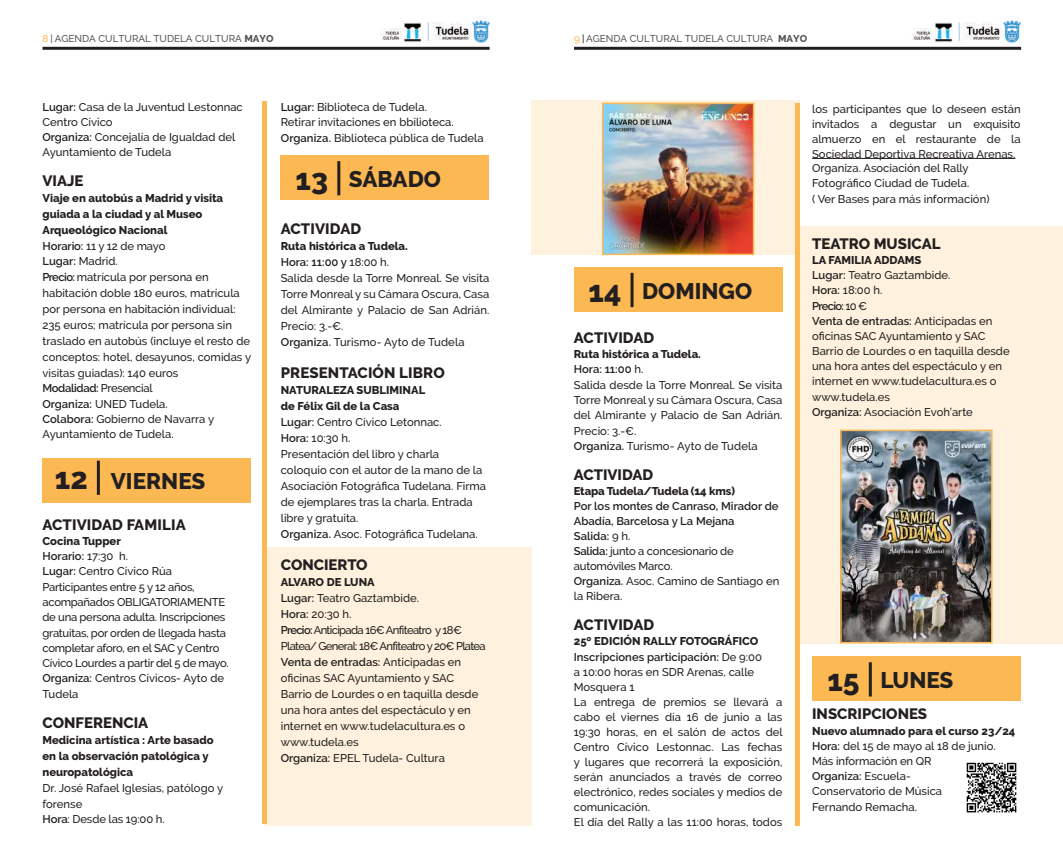
<style>
.page{position:relative;width:1063px;height:851px;background:#fff}
.page>*{position:absolute;margin:0;border:0;box-sizing:border-box;transform-origin:0 0}
.t1{font:800 22.5px "Raleway";color:#231f20}
.t2{font:800 15px "Raleway";color:#231f20}
.t3{font:500 11.25px/16px "Raleway";color:#231f20}
.t4{font:500 11.25px/15.3px "Raleway";letter-spacing:-.025em;color:#231f20}
.t5{font:600 11.25px/15px "Raleway";color:#231f20}
.t6{font:800 11.25px/16px "Raleway";color:#231f20}
.t7{font:500 9.9px "Raleway";color:#57585a}
.s1{color:#fcb853}
.s2{font-weight:800}
.s3{color:#231f20}
.s4{font-weight:600}
.s5{font-size:30px}
.s6{font-weight:500}
</style>
<div class="page">
<hr style="left:43px;top:47px;width:447px;height:3px;background:#231f20">
<hr style="left:574px;top:47px;width:447px;height:3px;background:#231f20">
<img style="left:381px;top:17px;width:109px;height:26px">
<img style="left:912px;top:17px;width:108px;height:26px">
<div style="left:264px;top:547px;width:267px;height:278px;background:#fef1dd"></div>
<div style="left:531px;top:101px;width:269px;height:154px;background:#fef1dd"></div>
<div style="left:797px;top:226px;width:266px;height:417px;background:#fef1dd"></div>
<div style="left:262px;top:101px;width:5px;height:722px;background:#fcb853"></div>
<hr style="left:812px;top:158px;width:203px;height:1px;background:#231f20">
<div style="left:795px;top:103px;width:5px;height:722px;background:#fcb853"></div>
<div style="left:574px;top:267px;width:208px;height:44px;background:#fcb853"></div>
<hr style="left:631px;top:273px;width:3px;height:34px;background:#231f20">
<div style="left:43px;top:458px;width:208px;height:44px;background:#fcb853"></div>
<hr style="left:97px;top:460px;width:3px;height:35px;background:#231f20">
<div style="left:281px;top:155px;width:208px;height:45px;background:#fcb853"></div>
<hr style="left:337px;top:161px;width:3px;height:34px;background:#231f20">
<img style="left:605px;top:106px;width:146px;height:146px">
<div style="left:602px;top:103px;width:152px;height:152px;border:2px solid #fcb854"></div>
<img style="left:843px;top:432px;width:147px;height:208px">
<div style="left:840px;top:429px;width:153px;height:214px;border:2px solid #fcb854"></div>
<div style="left:812px;top:656px;width:208px;height:45px;background:#fcb853"></div>
<hr style="left:869px;top:662px;width:3px;height:34px;background:#231f20">
<img style="left:966px;top:762px;width:51px;height:51px">
<p class="t7" style="left:43px;top:32px;width:233px"><span class="s1">8</span> | AGENDA CULTURAL TUDELA CULTURA <span class="s2">MAYO</span></p>
<p class="t7" style="left:574px;top:32px;width:235px"><span class="s1">9</span> <span class="s3">|</span> AGENDA CULTURAL TUDELA CULTURA <span class="s2">MAYO</span></p>
<p class="t3" style="left:43px;top:100px;width:202px;line-height:15px"><span class="s4">Lugar:</span> Casa de la Juventud Lestonnac<br>Centro Cívico<br><span class="s4">Organiza:</span> Concejalía de Igualdad del<br>Ayuntamiento de Tudela</p>
<h2 class="t2" style="left:43px;top:172px;width:43px">VIAJE</h2>
<p class="t3" style="left:43px;top:190px;width:210px"><span class="s2">Viaje en autobús a Madrid y visita guiada a la ciudad y al Museo<br>Arqueológico Nacional<br></span><span class="s4">Horario:</span> 11 y 12 de mayo<br><span class="s4">Lugar:</span> Madrid.<br><span class="s4">Precio:</span> matrícula por persona en habitación doble 180 euros, matrícula por persona en habitación individual:<br>235 euros; matrícula por persona sin traslado en autobús (incluye el resto de conceptos: hotel, desayunos, comidas y visitas guiadas): 140 euros<br><span class="s4">Modalidad:</span> Presencial<br><span class="s4">Organiza:</span> UNED Tudela.<br><span class="s4">Colabora:</span> Gobierno de Navarra y<br>Ayuntamiento de Tudela.</p>
<h1 class="t1" style="left:55px;top:468px;width:152px"><span class="s5">12</span> VIERNES</h1>
<h2 class="t2" style="left:43px;top:515px;width:145px">ACTIVIDAD FAMILIA</h2>
<p class="t4" style="left:43px;top:533px;width:188px"><span class="s2">Cocina Tupper<br></span><span class="s4">Horario:</span> 17:30 h.<br><span class="s4">Lugar:</span> Centro Cívico Rúa<br>Participantes entre 5 y 12 años, acompañados OBLIGATORIAMENTE de una persona adulta. Inscripciones gratuitas, por orden de llegada hasta completar aforo, en el SAC y Centro<br>Cívico Lourdes a partir del 5 de mayo.<br><span class="s4">Organiza:</span> Centros Cívicos- Ayto de<br>Tudela</p>
<h2 class="t2" style="left:43px;top:714px;width:107px">CONFERENCIA</h2>
<p class="t6" style="left:43px;top:732px;width:173px">Medicina artística : Arte basado en la observación patológica y neuropatológica</p>
<p class="t3" style="left:43px;top:780px;width:182px;line-height:15.6px">Dr. José Rafael Iglesias, patólogo y forense<br><span class="s4">Hora</span>: Desde las 19:00 h.</p>
<p class="t3" style="left:281px;top:99px;width:204px;line-height:15.3px"><span class="s4">Lugar:</span> Biblioteca de Tudela.<br>Retirar invitaciones en bbilioteca.<br><span class="s4">Organiza.</span> Biblioteca pública de Tudela</p>
<h1 class="t1" style="left:296px;top:166px;width:147px"><span class="s5">13</span> SÁBADO</h1>
<h2 class="t2" style="left:281px;top:220px;width:82px">ACTIVIDAD</h2>
<p class="t3" style="left:281px;top:238px;width:210px"><span class="s2">Ruta histórica a Tudela.<br></span><span class="s4">Hora: 11:00 y</span> 18:00 h.<br>Salida desde la Torre Monreal. Se visita<br>Torre Monreal y su Cámara Oscura, Casa del Almirante y Palacio de San Adrián.<br>Precio: 3.-€.<br><span class="s4">Organiza.</span> Turismo- Ayto de Tudela</p>
<h2 class="t2" style="left:281px;top:364px;width:166px">PRESENTACIÓN LIBRO</h2>
<p class="t3" style="left:281px;top:382px;width:207px"><span class="s2">NATURALEZA SUBLIMINAL<br>de Félix Gil de la Casa<br></span><span class="s4">Lugar:</span> Centro Cívico Letonnac.<br><span class="s4">Hora:</span> 10:30 h.<br>Presentación del libro y charla coloquio con el autor de la mano de la<br>Asociación Fotográfica Tudelana. Firma de ejemplares tras la charla. Entrada libre y gratuita.<br><span class="s4">Organiza.</span> Asoc. Fotográfica Tudelana.</p>
<h2 class="t2" style="left:281px;top:556px;width:88px">CONCIERTO</h2>
<p class="t3" style="left:281px;top:574px;width:207px"><span class="s2">ALVARO DE LUNA<br></span><span class="s4">Lugar:</span> Teatro Gaztambide.<br><span class="s4">Hora:</span> 20:30 h.<br><span class="s4">Precio:</span> Anticipada 16€ Anfiteatro y 18€<br>Platea/ General: 18€ Anfiteatro y 20€ Platea<br><span class="s4">Venta de entradas:</span> Anticipadas en oficinas SAC Ayuntamiento y SAC<br>Barrio de Lourdes o en taquilla desde una hora antes del espectáculo y en internet en www.tudelacultura.es o www.tudela.es<br><span class="s4">Organiza:</span> EPEL Tudela- Cultura</p>
<h1 class="t1" style="left:589px;top:278px;width:165px"><span class="s5">14</span> DOMINGO</h1>
<h2 class="t2" style="left:574px;top:329px;width:82px">ACTIVIDAD</h2>
<p class="t3" style="left:574px;top:346px;width:210px;line-height:15.3px"><span class="s2">Ruta histórica a Tudela.<br></span><span class="s4">Hora: 11:00</span> h.<br>Salida desde la Torre Monreal. Se visita<br>Torre Monreal y su Cámara Oscura, Casa del Almirante y Palacio de San Adrián.<br>Precio: 3.-€.<br><span class="s4">Organiza.</span> Turismo- Ayto de Tudela</p>
<h2 class="t2" style="left:574px;top:466px;width:81px">ACTIVIDAD</h2>
<p class="t6" style="left:574px;top:483px;width:163px">Etapa Tudela/Tudela (14 kms)</p>
<p class="t5" style="left:574px;top:499px;width:207px">Por los montes de Canraso, Mirador de<br>Abadía, Barcelosa y La Mejana<br>Salida: <span class="s6">9 h.<br></span>Salida: <span class="s6">junto a concesionario de automóviles Marco.<br></span>Organiza. <span class="s6">Asoc. Camino de Santiago en la Ribera.</span></p>
<h2 class="t2" style="left:574px;top:616px;width:82px">ACTIVIDAD</h2>
<p class="t3" style="left:574px;top:634px;width:210px;line-height:15px"><span class="s2">25º EDICIÓN RALLY FOTOGRÁFICO<br></span><span class="s4">Inscripciones participación:</span> De 9:00<br>a 10:00 horas en SDR Arenas, calle<br>Mosquera 1<br>La entrega de premios se llevará a cabo el viernes día 16 de junio a las<br>19:30 horas, en el salón de actos del<br>Centro Cívico Lestonnac. Las fechas y lugares que recorrerá la exposición, serán anunciados a través de correo electrónico, redes sociales y medios de comunicación.<br>El día del Rally a las 11:00 horas, todos</p>
<p class="t3" style="left:812px;top:101px;width:210px;line-height:15px">los participantes que lo deseen están invitados a degustar un exquisito almuerzo en el restaurante de la Sociedad Deportiva Recreativa Arenas.<br>Organiza. Asociación del Rally Fotográfico Ciudad de Tudela.<br>( Ver Bases para más información)</p>
<h2 class="t2" style="left:812px;top:235px;width:130px">TEATRO MUSICAL</h2>
<p class="t3" style="left:812px;top:252px;width:199px;line-height:15.1px"><span class="s2">LA FAMILIA ADDAMS<br></span><span class="s4">Lugar:</span> Teatro Gaztambide.<br><span class="s4">Hora:</span> 18:00 h.<br><span class="s4">Precio:</span> 10 €<br><span class="s4">Venta de entradas:</span> Anticipadas en oficinas SAC Ayuntamiento y SAC<br>Barrio de Lourdes o en taquilla desde una hora antes del espectáculo y en internet en www.tudelacultura.es o www.tudela.es<br><span class="s4">Organiza:</span> Asociación Evoh’arte</p>
<h1 class="t1" style="left:827px;top:667px;width:128px"><span class="s5">15</span> LUNES</h1>
<h2 class="t2" style="left:812px;top:705px;width:116px">INSCRIPCIONES</h2>
<p class="t3" style="left:812px;top:723px;width:205px;line-height:15.1px"><span class="s2">Nuevo alumnado para el curso 23/24<br></span><span class="s4">Hora:</span> del 15 de mayo al 18 de junio.<br>Más información en QR<br><span class="s4">Organiza:</span> Escuela-<br>Conservatorio de Música<br>Fernando Remacha.</p>
</div>
